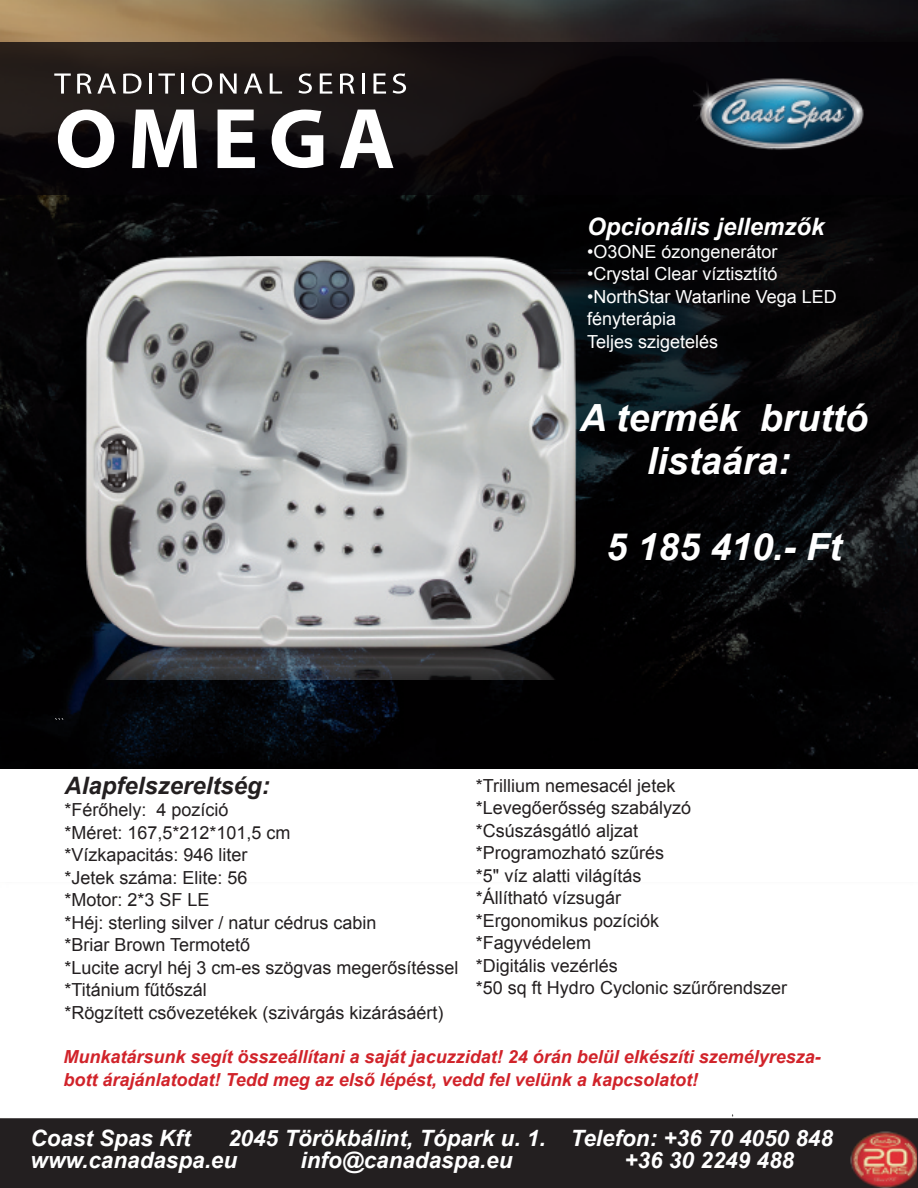
<style>
.page{position:relative;width:918px;height:1188px;background:#fff}
.page>*{position:absolute;margin:0;border:0;box-sizing:border-box;transform-origin:0 0}
.t1{font:italic 700 37.5px/43px "Arial";color:#fff;text-align:center}
.t2{font:italic 700 24px "Arial";color:#fff}
.t3{font:italic 700 24px "Arial";color:#231f20}
.t4{font:italic 700 22.5px/22.5px "Arial";color:#fff}
.t5{font:18px/22.5px "Arial";color:#231f20}
.t6{font:italic 700 18px/22.5px "Arial";color:#d1232a}
.t7{font:18px/22.5px "Arial";color:#fff}
</style>
<div class="page">
<img style="left:0;top:0;width:917px;height:1116px">
<svg style="left:0;top:1118px;width:918px;height:6px;background:#2b2728"></svg>
<div style="left:0;top:770px;width:918px;height:112px;background:#fff"></div>
<img style="left:86px;top:257px;width:491px;height:423px">
<div style="left:0;top:1124px;width:918px;height:64px;background:#231f20"></div>
<div style="left:0;top:42px;width:918px;height:153px;background:#050206;opacity:.75"></div>
<svg style="left:58px;top:110px;width:56px;height:58px"></svg>
<svg style="left:132px;top:110px;width:65px;height:58px"></svg>
<svg style="left:218px;top:110px;width:37px;height:58px"></svg>
<svg style="left:272px;top:110px;width:51px;height:58px"></svg>
<svg style="left:340px;top:110px;width:53px;height:58px"></svg>
<svg style="left:54px;top:73px;width:17px;height:21px"></svg>
<svg style="left:77px;top:73px;width:39px;height:21px"></svg>
<svg style="left:123px;top:73px;width:19px;height:21px"></svg>
<hr style="left:149px;top:73px;width:3px;height:21px;background:#fff">
<svg style="left:158px;top:73px;width:17px;height:21px"></svg>
<hr style="left:181px;top:73px;width:3px;height:21px;background:#fff">
<svg style="left:192px;top:73px;width:20px;height:21px"></svg>
<svg style="left:220px;top:73px;width:17px;height:21px"></svg>
<svg style="left:244px;top:73px;width:19px;height:21px"></svg>
<svg style="left:270px;top:73px;width:12px;height:21px"></svg>
<svg style="left:298px;top:73px;width:14px;height:21px"></svg>
<svg style="left:320px;top:73px;width:12px;height:21px"></svg>
<svg style="left:340px;top:73px;width:14px;height:21px"></svg>
<hr style="left:362px;top:73px;width:3px;height:21px;background:#fff">
<svg style="left:374px;top:73px;width:12px;height:21px"></svg>
<svg style="left:393px;top:73px;width:13px;height:21px"></svg>
<img style="left:693px;top:74px;width:175px;height:80px">
<svg style="left:55px;top:718px;width:8px;height:2px"></svg>
<h2 class="t2" style="left:587px;top:214px;width:239px">Opcionális jellemzők</h2>
<p class="t7" style="left:587px;top:240px;width:192px">•O3ONE ózongenerátor</p>
<p class="t7" style="left:587px;top:263px;width:192px">•Crystal Clear víztisztító</p>
<p class="t7" style="left:587px;top:285px;width:251px">•NorthStar Watarline Vega LED fényterápia<br>Teljes szigetelés</p>
<h1 class="t1" style="left:580px;top:396px;width:290px">A termék bruttó listaára:</h1>
<h1 class="t1" style="left:606px;top:526px;width:237px">5 185 410.- Ft</h1>
<h2 class="t3" style="left:64px;top:772px;width:207px">Alapfelszereltség:</h2>
<p class="t5" style="left:64px;top:799px;width:396px">*Férőhely: 4 pozíció<br>*Méret: 167,5*212*101,5 cm<br>*Vízkapacitás: 946 liter<br>*Jetek száma: Elite: 56<br>*Motor: 2*3 SF LE<br>*Héj: sterling silver / natur cédrus cabin<br>*Briar Brown Termotető<br>*Lucite acryl héj 3 cm-es szögvas megerősítéssel *Titánium fűtőszál<br>*Rögzített csővezetékek (szivárgás kizárásáért)</p>
<p class="t5" style="left:476px;top:774px;width:313px">*Trillium nemesacél jetek *Levegőerősség szabályzó *Csúszásgátló aljzat<br>*Programozható szűrés<br>*5" víz alatti világítás<br>*Állítható vízsugár<br>*Ergonomikus pozíciók<br>*Fagyvédelem<br>*Digitális vezérlés<br>*50 sq ft Hydro Cyclonic szűrőrendszer</p>
<p class="t6" style="left:64px;top:1046px;width:759px">Munkatársunk segít összeállítani a saját jacuzzidat! 24 órán belül elkészíti személyresza&shy;bott árajánlatodat! Tedd meg az első lépést, vedd fel velünk a kapcsolatot!</p>
<p class="t4" style="left:31px;top:1127px;width:804px;text-indent:198px">2045 Törökbálint, Tópark u. 1. Telefon: +36 70 4050 848 www.canadaspa.eu</p>
<p class="t4" style="left:31px;top:1127px;width:162px">Coast Spas Kft</p>
<p class="t4" style="left:301px;top:1149px;width:213px">info@canadaspa.eu</p>
<p class="t4" style="left:625px;top:1149px;width:171px">+36 30 2249 488</p>
</div>
